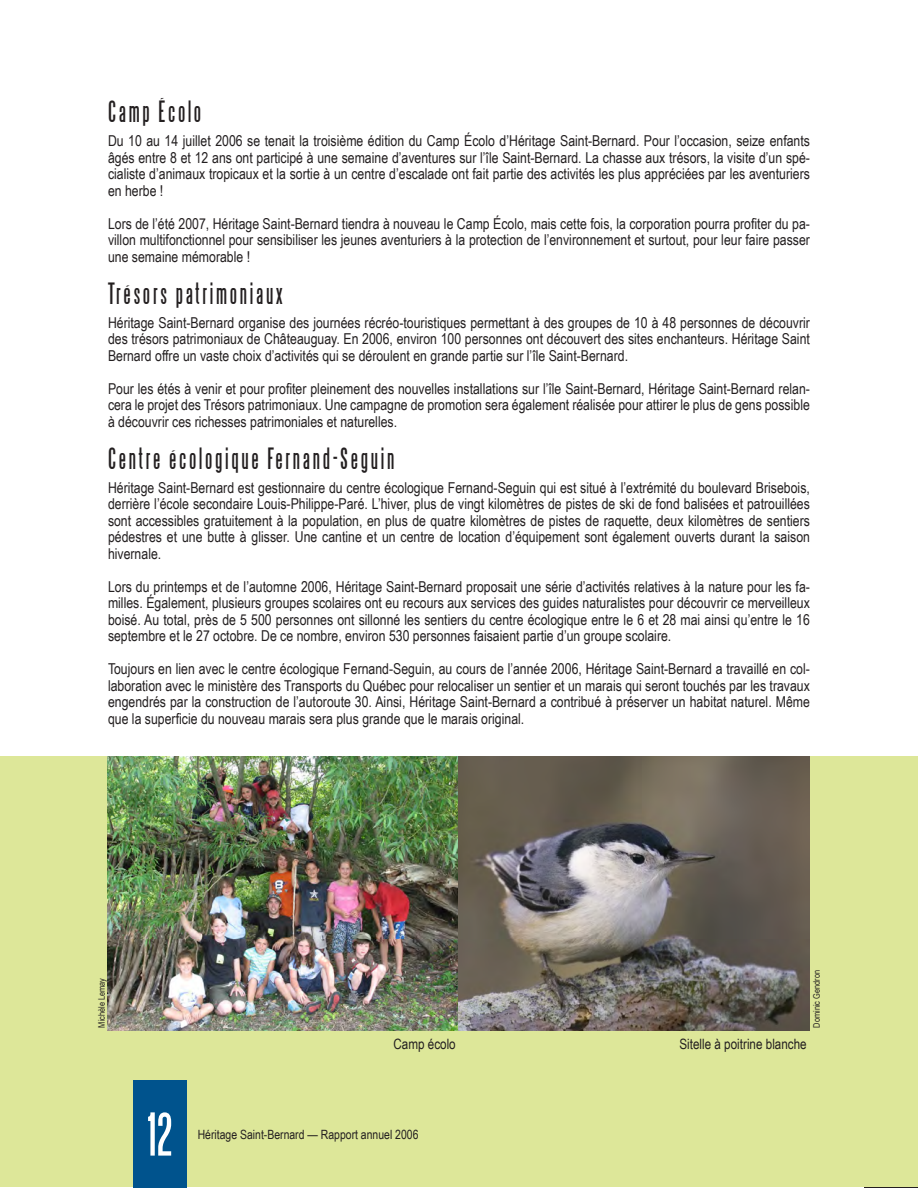
<style>
.page{position:relative;width:918px;height:1188px;background:#fff}
.page>*{position:absolute;margin:0;border:0;box-sizing:border-box;transform-origin:0 0}
.t1{font:54px "Steelfish";color:#fff}
.t2{font:27px "Steelfish";letter-spacing:.1em;color:#231f20}
.t3{font:15px/16.5px "Arial Narrow";color:#231f20;text-align:justify}
.t4{font:14.25px "Arial Narrow";color:#231f20}
.t5{font:12.75px "Arial Narrow";color:#231f20}
.t6{font:9px "Arial Narrow";color:#231f20}
</style>
<div class="page">
<div style="left:0;top:756px;width:918px;height:431px;background:#dde799"></div>
<div style="left:133px;top:1080px;width:54px;height:108px;background:#00538d"></div>
<img style="left:108px;top:756px;width:702px;height:275px">
<h2 class="t2" style="left:108px;top:97px;width:95px">Camp Écolo</h2>
<p class="t3" style="left:108px;top:132px;width:704px">Du 10 au 14 juillet 2006 se tenait la troisième édition du Camp Écolo d’Héritage Saint-Bernard. Pour l’occasion, seize enfants âgés entre 8 et 12 ans ont participé à une semaine d’aventures sur l’île Saint-Bernard. La chasse aux trésors, la visite d’un spé&shy;cialiste d’animaux tropicaux et la sortie à un centre d’escalade ont fait partie des activités les plus appréciées par les aventuriers en herbe !</p>
<p class="t3" style="left:108px;top:215px;width:704px">Lors de l’été 2007, Héritage Saint-Bernard tiendra à nouveau le Camp Écolo, mais cette fois, la corporation pourra profiter du pa&shy;villon multifonctionnel pour sensibiliser les jeunes aventuriers à la protection de l’environnement et surtout, pour leur faire passer une semaine mémorable !</p>
<h2 class="t2" style="left:108px;top:279px;width:176px">Trésors patrimoniaux</h2>
<p class="t3" style="left:108px;top:314px;width:703px">Héritage Saint-Bernard organise des journées récréo-touristiques permettant à des groupes de 10 à 48 personnes de découvrir des trésors patrimoniaux de Châteauguay. En 2006, environ 100 personnes ont découvert des sites enchanteurs. Héritage Saint Bernard offre un vaste choix d’activités qui se déroulent en grande partie sur l’île Saint-Bernard.</p>
<p class="t3" style="left:108px;top:380px;width:703px">Pour les étés à venir et pour profiter pleinement des nouvelles installations sur l’île Saint-Bernard, Héritage Saint-Bernard relan&shy;cera le projet des Trésors patrimoniaux. Une campagne de promotion sera également réalisée pour attirer le plus de gens possible à découvrir ces richesses patrimoniales et naturelles.</p>
<h2 class="t2" style="left:108px;top:444px;width:288px">Centre écologique Fernand-Seguin</h2>
<p class="t3" style="left:108px;top:479px;width:704px">Héritage Saint-Bernard est gestionnaire du centre écologique Fernand-Seguin qui est situé à l’extrémité du boulevard Brisebois, derrière l’école secondaire Louis-Philippe-Paré. L’hiver, plus de vingt kilomètres de pistes de ski de fond balisées et patrouillées sont accessibles gratuitement à la population, en plus de quatre kilomètres de pistes de raquette, deux kilomètres de sentiers pédestres et une butte à glisser. Une cantine et un centre de location d’équipement sont également ouverts durant la saison hivernale.</p>
<p class="t3" style="left:108px;top:578px;width:704px">Lors du printemps et de l’automne 2006, Héritage Saint-Bernard proposait une série d’activités relatives à la nature pour les fa&shy;milles. Également, plusieurs groupes scolaires ont eu recours aux services des guides naturalistes pour découvrir ce merveilleux boisé. Au total, près de 5 500 personnes ont sillonné les sentiers du centre écologique entre le 6 et 28 mai ainsi qu’entre le 16 septembre et le 27 octobre. De ce nombre, environ 530 personnes faisaient partie d’un groupe scolaire.</p>
<p class="t3" style="left:108px;top:660px;width:704px">Toujours en lien avec le centre écologique Fernand-Seguin, au cours de l’année 2006, Héritage Saint-Bernard a travaillé en col&shy;laboration avec le ministère des Transports du Québec pour relocaliser un sentier et un marais qui seront touchés par les travaux engendrés par la construction de l’autoroute 30. Ainsi, Héritage Saint-Bernard a contribué à préserver un habitat naturel. Même que la superficie du nouveau marais sera plus grande que le marais original.</p>
<p class="t6" style="left:95px;top:1028px;width:51px;rotate:-90deg">Michèle Lemay</p>
<p class="t6" style="left:810px;top:1028px;width:59px;rotate:-90deg">Dominic Gendron</p>
<h1 class="t1" style="left:147px;top:1106px;width:27px">12</h1>
<p class="t4" style="left:393px;top:1033px;width:64px">Camp écolo</p>
<p class="t4" style="left:679px;top:1033px;width:129px">Sitelle à poitrine blanche</p>
<p class="t5" style="left:198px;top:1125px;width:222px">Héritage Saint-Bernard — Rapport annuel 2006</p>
</div>
